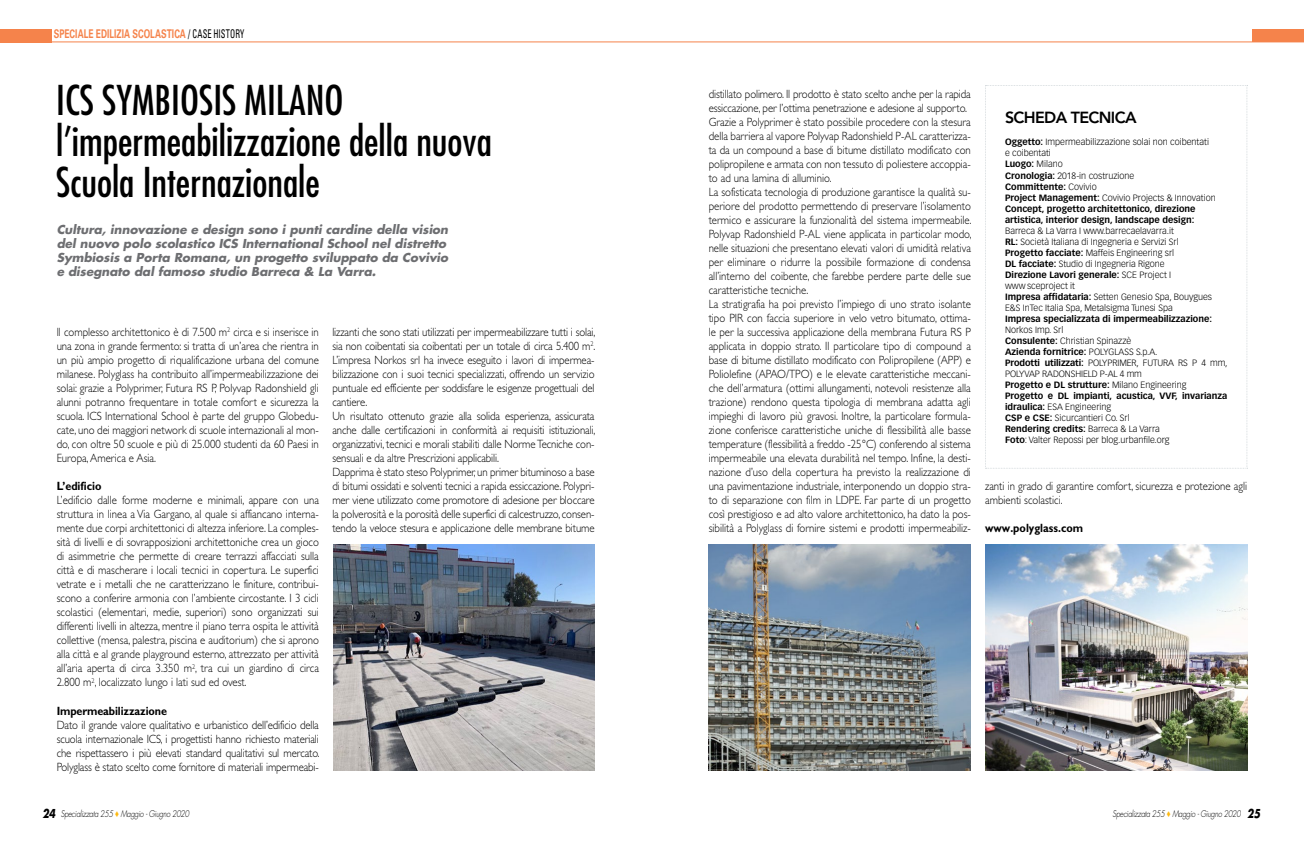
<style>
.page{position:relative;width:1304px;height:851px;background:#fff}
.page>*{position:absolute;margin:0;border:0;box-sizing:border-box;transform-origin:0 0}
.t1{font:condensed 40px/41px "Futura Std";color:#000}
.t2{font:800 16px "Avenir LT Std";letter-spacing:-.04em;color:#000}
.t3{font:300 12px/14px "Gill Sans Std";color:#000;text-align:justify;scale:.9 1}
.t4{font:italic 700 12px/14px "Futura Std";color:#6d6e71}
.t5{font:700 12px "Gill Sans Std";letter-spacing:-.005em;color:#000;scale:.9 1}
.t6{font:700 12px "Univers LT Std";letter-spacing:.005em;color:#f5834b;scale:.7 1}
.t7{font:300 9px/11px "Vectora LT Std";color:#000}
.t8{font:700 9px/11px "Vectora LT Std";color:#000}
.t9{font:italic 300 9px "Futura Std";letter-spacing:-.03em;color:#000;scale:.8 1}
.s1{font-weight:400;font-stretch:condensed;color:#000}
.s2{font-weight:300}
.s3{font-weight:700}
.s4{font-weight:700;font-size:12px}
.s5{color:#fdb913}
</style>
<div class="page">
<hr style="left:0;top:41px;width:1304px;height:1px;background:#f5834b">
<div style="left:0;top:30px;width:51px;height:13px;background:#f5834b"></div>
<div style="left:1253px;top:29px;width:51px;height:12px;background:#f5834b"></div>
<img style="left:333px;top:544px;width:262px;height:226px">
<img style="left:709px;top:544px;width:262px;height:226px">
<img style="left:985px;top:544px;width:262px;height:226px">
<svg style="left:985px;top:85px;width:263px;height:384px"></svg>
<p class="t6" style="left:54px;top:26px;width:274px">SPECIALE EDILIZIA SCOLASTICA <span class="s1">/ CASE HISTORY</span></p>
<h1 class="t1" style="left:56px;top:80px;width:437px">ICS SYMBIOSIS MILANO l’impermeabilizzazione della nuova<br>Scuola Internazionale</h1>
<p class="t4" style="left:57px;top:222px;width:393px">Cultura, innovazione e design sono i punti cardine della vision del nuovo polo scolastico ICS International School nel distretto Symbiosis a Porta Romana, un progetto sviluppato da Covivio e disegnato dal famoso studio Barreca &amp; La Varra.</p>
<p class="t3" style="left:57px;top:325px;width:293px">Il complesso architettonico è di 7.500 m<sup>2</sup> circa e si inserisce in una zona in grande fermento: si tratta di un’area che rientra in un più ampio progetto di riqualificazione urbana del comune milanese. Polyglass ha contribuito all’impermeabilizzazione dei solai: grazie a Polyprimer, Futura RS P, Polyvap Radonshield gli alunni potranno frequentare in totale comfort e sicurezza la scuola. ICS International School è parte del gruppo Globedu&shy;cate, uno dei maggiori network di scuole internazionali al mon&shy;do, con oltre 50 scuole e più di 25.000 studenti da 60 Paesi in Europa, America e Asia.</p>
<p class="t5" style="left:57px;top:479px;width:51px">L’edificio</p>
<p class="t3" style="left:57px;top:493px;width:293px">L’edificio dalle forme moderne e minimali, appare con una struttura in linea a Via Gargano, al quale si affiancano interna&shy;mente due corpi architettonici di altezza inferiore. La comples&shy;sità di livelli e di sovrapposizioni architettoniche crea un gioco di asimmetrie che permette di creare terrazzi affacciati sulla città e di mascherare i locali tecnici in copertura. Le superfici vetrate e i metalli che ne caratterizzano le finiture, contribui&shy;scono a conferire armonia con l’ambiente circostante. I 3 cicli scolastici (elementari, medie, superiori) sono organizzati sui differenti livelli in altezza, mentre il piano terra ospita le attività collettive (mensa, palestra, piscina e auditorium) che si aprono alla città e al grande playground esterno, attrezzato per attività all’aria aperta di circa 3.350 m<sup>2</sup>, tra cui un giardino di circa 2.800 m<sup>2</sup>, localizzato lungo i lati sud ed ovest.</p>
<p class="t5" style="left:57px;top:703px;width:124px">Impermeabilizzazione</p>
<p class="t3" style="left:57px;top:717px;width:294px">Dato il grande valore qualitativo e urbanistico dell’edificio della scuola internazionale ICS, i progettisti hanno richiesto materiali che rispettassero i più elevati standard qualitativi sul mercato.<br>Polyglass è stato scelto come fornitore di materiali impermeabi-</p>
<p class="t3" style="left:332px;top:325px;width:294px;text-align:left">lizzanti che sono stati utilizzati per impermeabilizzare tutti i solai, sia non coibentati sia coibentati per un totale di circa 5.400 m<sup>2</sup>.<br>L’impresa Norkos srl ha invece eseguito i lavori di impermea&shy;bilizzazione con i suoi tecnici specializzati, offrendo un servizio puntuale ed efficiente per soddisfare le esigenze progettuali del cantiere.<br>Un risultato ottenuto grazie alla solida esperienza, assicurata anche dalle certificazioni in conformità ai requisiti istituzionali, organizzativi, tecnici e morali stabiliti dalle Norme Tecniche con&shy;sensuali e da altre Prescrizioni applicabili.<br>Dapprima è stato steso Polyprimer, un primer bituminoso a base di bitumi ossidati e solventi tecnici a rapida essiccazione. Polypri&shy;mer viene utilizzato come promotore di adesione per bloccare la polverosità e la porosità delle superfici di calcestruzzo, consen&shy;tendo la veloce stesura e applicazione delle membrane bitume</p>
<p class="t3" style="left:709px;top:87px;width:294px;text-align:left">distillato polimero. Il prodotto è stato scelto anche per la rapida essiccazione, per l’ottima penetrazione e adesione al supporto.<br>Grazie a Polyprimer è stato possibile procedere con la stesura della barriera al vapore Polyvap Radonshield P-AL caratterizza&shy;ta da un compound a base di bitume distillato modificato con polipropilene e armata con non tessuto di poliestere accoppia&shy;to ad una lamina di alluminio.<br>La sofisticata tecnologia di produzione garantisce la qualità su&shy;periore del prodotto permettendo di preservare l’isolamento termico e assicurare la funzionalità del sistema impermeabile.<br>Polyvap Radonshield P-AL viene applicata in particolar modo, nelle situazioni che presentano elevati valori di umidità relativa per eliminare o ridurre la possibile formazione di condensa all’interno del coibente, che farebbe perdere parte delle sue caratteristiche tecniche.<br>La stratigrafia ha poi previsto l’impiego di uno strato isolante tipo PIR con faccia superiore in velo vetro bitumato, ottima&shy;le per la successiva applicazione della membrana Futura RS P applicata in doppio strato. Il particolare tipo di compound a base di bitume distillato modificato con Polipropilene (APP) e Poliolefine (APAO/TPO) e le elevate caratteristiche meccani&shy;che dell’armatura (ottimi allungamenti, notevoli resistenze alla trazione) rendono questa tipologia di membrana adatta agli impieghi di lavoro più gravosi. Inoltre, la particolare formula&shy;zione conferisce caratteristiche uniche di flessibilità alle basse temperature (flessibilità a freddo -25°C) conferendo al sistema impermeabile una elevata durabilità nel tempo. Infine, la desti&shy;nazione d’uso della copertura ha previsto la realizzazione di una pavimentazione industriale, interponendo un doppio stra&shy;to di separazione con film in LDPE. Far parte di un progetto così prestigioso e ad alto valore architettonico, ha dato la pos&shy;sibilità a Polyglass di fornire sistemi e prodotti impermeabiliz-</p>
<h2 class="t2" style="left:1005px;top:108px;width:133px">SCHEDA TECNICA</h2>
<p class="t8" style="left:1005px;top:137px;width:212px">Oggetto: <span class="s2">Impermeabilizzazione solai non coibentati e coibentati<br></span>Luogo: <span class="s2">Milano<br></span>Cronologia: <span class="s2">2018-in costruzione<br></span>Committente: <span class="s2">Covivio<br></span>Project Management: <span class="s2">Covivio Projects &amp; Innovation </span>Concept, progetto architettonico, direzione artistica, interior design, landscape design:</p>
<p class="t7" style="left:1005px;top:225px;width:209px">Barreca &amp; La Varra I www.barrecaelavarra.it<br><span class="s3">RL:</span> Società Italiana di Ingegneria e Servizi Srl <span class="s3">Progetto facciate:</span> Maffeis Engineering srl<br><span class="s3">DL facciate:</span> Studio di Ingegneria Rigone<br><span class="s3">Direzione Lavori generale:</span> SCE Project I<br>www sceproject it<br><span class="s3">Impresa affidataria:</span> Setten Genesio Spa, Bouygues E&amp;S InTec Italia Spa, Metalsigma Tunesi Spa</p>
<p class="t8" style="left:1005px;top:313px;width:209px">Impresa specializzata di impermeabilizzazione:</p>
<p class="t7" style="left:1005px;top:324px;width:224px">Norkos Imp. Srl<br><span class="s3">Consulente:</span> Christian Spinazzè<br><span class="s3">Azienda fornitrice:</span> POLYGLASS S.p.A.<br><span class="s3">Prodotti utilizzati:</span> POLYPRIMER, FUTURA RS P 4 mm, POLYVAP RADONSHIELD P-AL 4 mm<br><span class="s3">Progetto e DL strutture:</span> Milano Engineering<br><span class="s3">Progetto e DL impianti, acustica, VVF, invarianza idraulica:</span> ESA Engineering<br><span class="s3">CSP e CSE:</span> Sicurcantieri Co. Srl<br><span class="s3">Rendering credits:</span> Barreca &amp; La Varra<br><span class="s3">Foto</span>: Valter Repossi per blog.urbanfile.org</p>
<p class="t3" style="left:985px;top:479px;width:293px">zanti in grado di garantire comfort, sicurezza e protezione agli ambienti scolastici.</p>
<p class="t5" style="left:985px;top:521px;width:111px">www.polyglass.com</p>
<p class="t9" style="left:42px;top:808px;width:185px"><span class="s4">24</span> Specializzata 255 <span class="s5">◆</span> Maggio - Giugno 2020</p>
<p class="t9" style="left:1112px;top:808px;width:186px">Specializzata 255 <span class="s5">◆</span> Maggio - Giugno 2020 <span class="s4">25</span></p>
</div>
